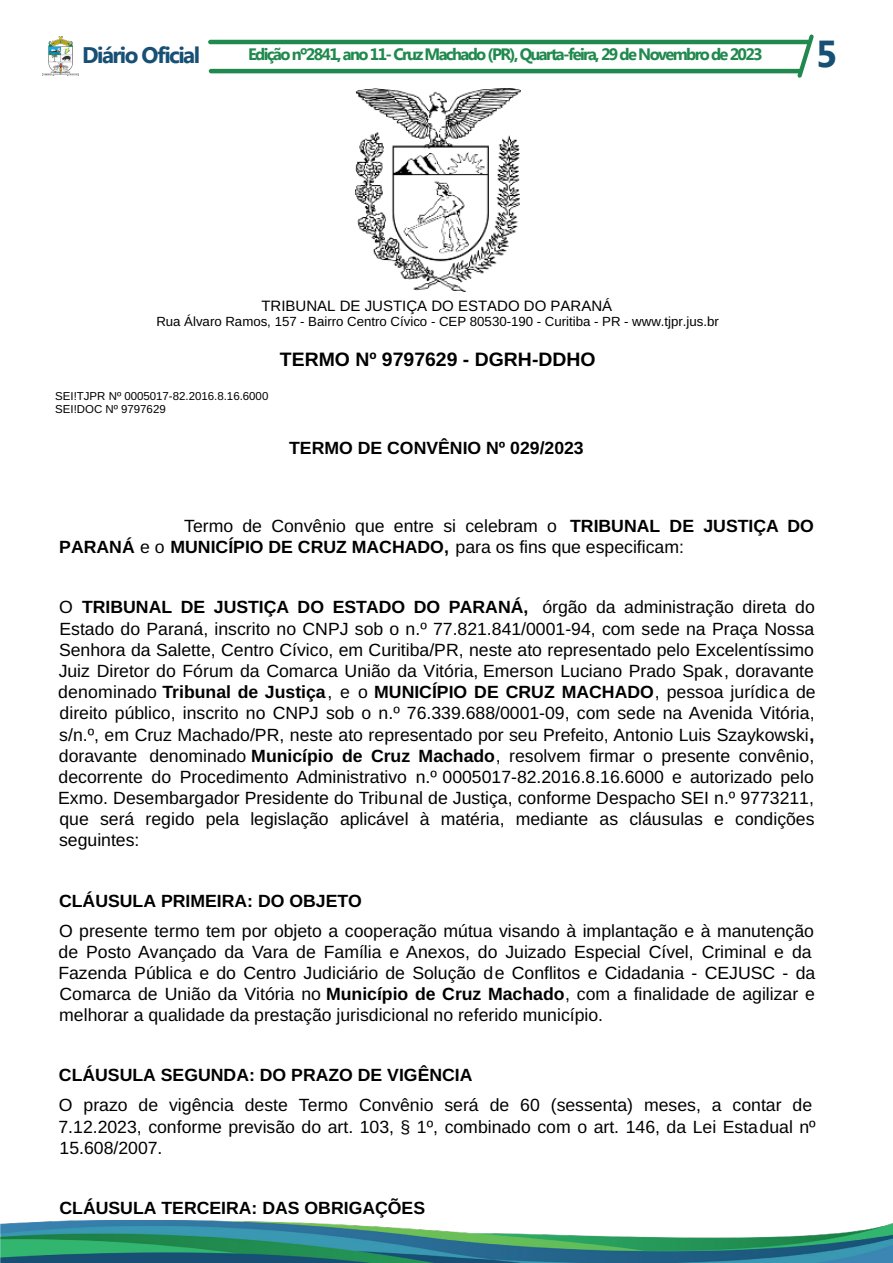
<style>
.page{position:relative;width:893px;height:1263px;background:#fff}
.page>*{position:absolute;margin:0;border:0;box-sizing:border-box;transform-origin:0 0}
.t1{font:700 37.5px "Myanmar Text";color:#175074}
.t2{font:700 22.5px "Myanmar Text";letter-spacing:-.07em;color:#175074}
.t3{font:700 19.35px "Liberation Sans";color:#000}
.t4{font:17.7px/21.1px "Liberation Sans";color:#000}
.t5{font:700 17.7px "Liberation Sans";color:#000}
.t6{font:700 16.5px "Myanmar Text";letter-spacing:-.1em;color:#20894d}
.t7{font:15px "Liberation Sans";color:#000}
.t8{font:13.2px "Liberation Sans";color:#000}
.t9{font:11.55px/13.2px "Liberation Sans";color:#000}
.s1{font-weight:700}
</style>
<div class="page">
<hr style="left:208px;top:40px;width:602px;height:4px;background:#20894d;border-radius:2px">
<hr style="left:209px;top:69px;width:593px;height:4px;background:#20894d;border-radius:2px">
<img style="left:43px;top:37px;width:36px;height:38px">
<svg style="left:797px;top:34px;width:17px;height:44px"></svg>
<img style="left:0;top:1220px;width:893px;height:43px">
<img style="left:355px;top:88px;width:165px;height:204px">
<p class="t2" style="left:82px;top:42px;width:119px">Diário Oficial</p>
<p class="t6" style="left:248px;top:45px;width:516px">Edição nº2841, ano 11- Cruz Machado (PR), Quarta-feira, 29 de Novembro de 2023</p>
<p class="t1" style="left:816px;top:32px;width:23px">5</p>
<p class="t7" style="left:261px;top:297px;width:352px">TRIBUNAL DE JUSTIÇA DO ESTADO DO PARANÁ</p>
<p class="t8" style="left:156px;top:315px;width:564px">Rua Álvaro Ramos, 157 - Bairro Centro Cívico - CEP 80530-190 - Curitiba - PR - www.tjpr.jus.br</p>
<p class="t3" style="left:280px;top:349px;width:317px">TERMO Nº 9797629 - DGRH-DDHO</p>
<p class="t9" style="left:55px;top:389px;width:215px">SEI!TJPR Nº 0005017-82.2016.8.16.6000<br>SEI!DOC Nº 9797629</p>
<p class="t5" style="left:289px;top:439px;width:296px">TERMO DE CONVÊNIO Nº 029/2023</p>
<p class="t4" style="left:59px;top:516px;width:756px;text-indent:125px">Termo de Convênio que entre si celebram o <span class="s1">TRIBUNAL DE JUSTIÇA DO<br>PARANÁ</span> e o <span class="s1">MUNICÍPIO DE CRUZ MACHADO,</span> para os fins que especificam:</p>
<p class="t4" style="left:58px;top:597px;width:759px;text-align:justify">O <span class="s1">TRIBUNAL DE JUSTIÇA DO ESTADO DO PARANÁ,</span> órgão da administração direta do Estado do Paraná, inscrito no CNPJ sob o n.º 77.821.841/0001-94, com sede na Praça Nossa Senhora da Salette, Centro Cívico, em Curitiba/PR, neste ato representado pelo Excelentíssimo Juiz Diretor do Fórum da Comarca União da Vitória, Emerson Luciano Prado Spak, doravante denominado <span class="s1">Tribunal de Justiça</span>, e o <span class="s1">MUNICÍPIO DE CRUZ MACHADO</span>, pessoa jurídica de direito público, inscrito no CNPJ sob o n.º 76.339.688/0001-09, com sede na Avenida Vitória, s/n.º, em Cruz Machado/PR, neste ato representado por seu Prefeito, Antonio Luis Szaykowski<span class="s1">, </span>doravante denominado <span class="s1">Município de Cruz Machado</span>, resolvem firmar o presente convênio, decorrente do Procedimento Administrativo n.º 0005017-82.2016.8.16.6000 e autorizado pelo Exmo. Desembargador Presidente do Tribunal de Justiça, conforme Despacho SEI n.º 9773211, que será regido pela legislação aplicável à matéria, mediante as cláusulas e condições seguintes:</p>
<p class="t4" style="left:59px;top:886px;width:756px;line-height:30px"><span class="s1">CLÁUSULA PRIMEIRA: DO OBJETO<br></span>O presente termo tem por objeto a cooperação mútua visando à implantação e à manutenção</p>
<p class="t4" style="left:58px;top:941px;width:759px">de Posto Avançado da Vara de Família e Anexos, do Juizado Especial Cível, Criminal e da Fazenda Pública e do Centro Judiciário de Solução de Conflitos e Cidadania - CEJUSC - da Comarca de União da Vitória no <span class="s1">Município de Cruz Machado</span>, com a finalidade de agilizar e melhorar a qualidade da prestação jurisdicional no referido município.</p>
<p class="t4" style="left:59px;top:1060px;width:755px;line-height:30px"><span class="s1">CLÁUSULA SEGUNDA: DO PRAZO DE VIGÊNCIA<br></span>O prazo de vigência deste Termo Convênio será de 60 (sessenta) meses, a contar de</p>
<p class="t4" style="left:59px;top:1116px;width:759px">7.12.2023, conforme previsão do art. 103, § 1º, combinado com o art. 146, da Lei Estadual nº<br>15.608/2007.</p>
<p class="t5" style="left:60px;top:1198px;width:367px">CLÁUSULA TERCEIRA: DAS OBRIGAÇÕES</p>
</div>
